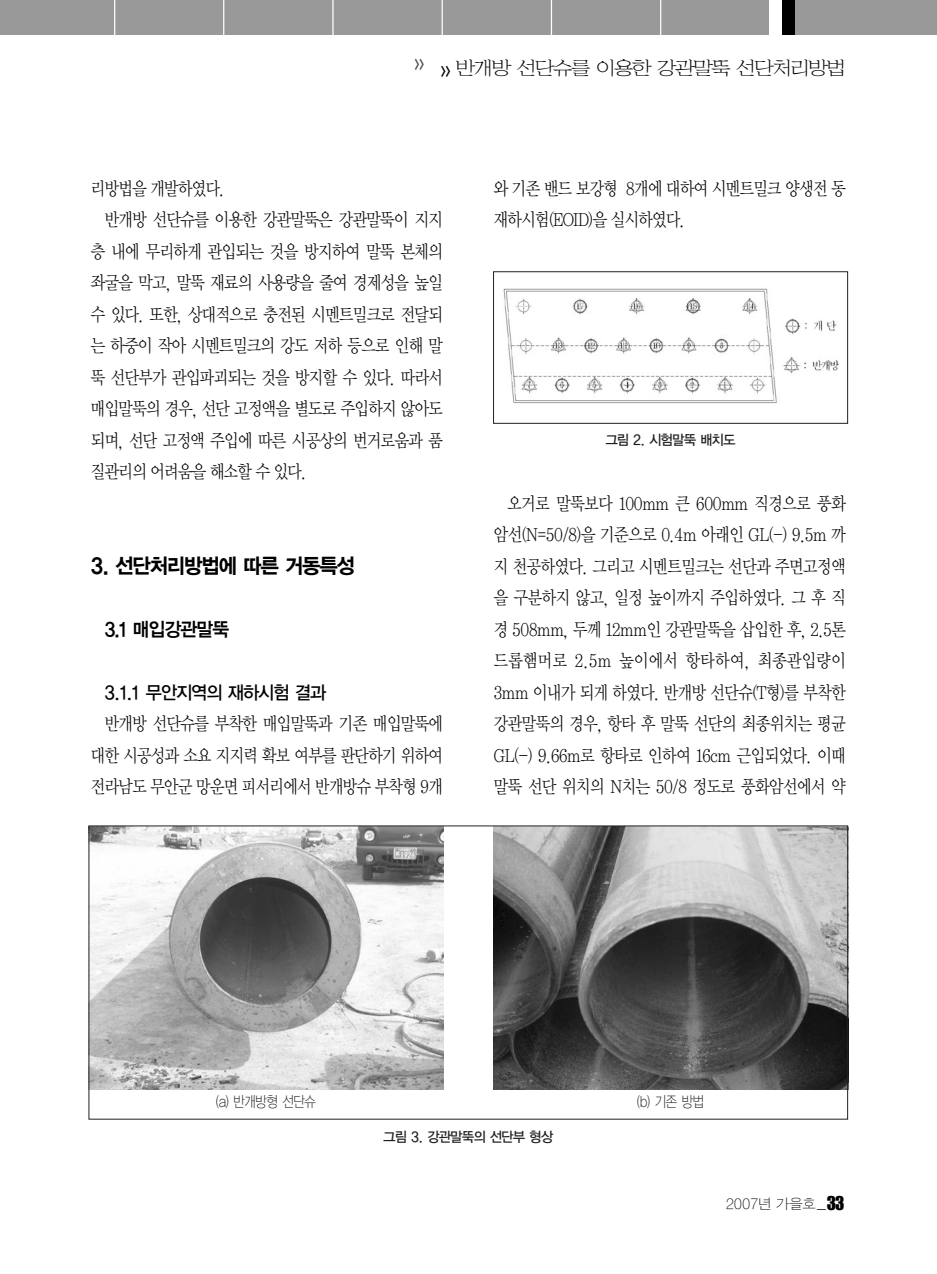
<style>
.page{position:relative;width:937px;height:1274px;background:#fff}
.page>*{position:absolute;margin:0;border:0;box-sizing:border-box;transform-origin:0 0}
.t1{font:22.75px "Wri Sin";letter-spacing:-.12em;color:#000;scale:.9 1}
.t2{font:21px "YGO15";letter-spacing:-.135em;color:#000;scale:.95 1}
.t3{font:19.25px "YGO14";letter-spacing:-.13em;color:#000;scale:.95 1}
.t4{font:18.38px/31.5px "Y Mj O12";letter-spacing:-.115em;color:#000;text-align:justify;scale:.85 1}
.t5{font:18.38px "YGO13";letter-spacing:-.135em;color:#000;scale:.95 1}
.t6{font:14.88px "YGO11";letter-spacing:-.125em;color:#231f20;scale:.85 1}
.t7{font:14px "YGO13";letter-spacing:-.135em;color:#231f20;scale:.95 1}
.t8{font:14px "SM Ago SE";letter-spacing:-.065em;color:#000}
.t9{font:12.25px "YGO15";color:#4d4d4d;scale:.9 1}
.s1{font-family:"YGO15";font-size:12.25px}
.s2{font-family:"Impact";font-size:15.75px}
.s3{font-family:"Impact";font-size:17.5px}
</style>
<div class="page">
<div style="left:0;top:0;width:768px;height:35px;background:#999"></div>
<div style="left:795px;top:0;width:141px;height:35px;background:#999"></div>
<div style="left:782px;top:0;width:13px;height:35px;background:#000"></div>
<hr style="left:114px;top:0;width:1px;height:35px;background:#fff">
<hr style="left:223px;top:0;width:1px;height:35px;background:#fff">
<hr style="left:332px;top:0;width:1px;height:35px;background:#fff">
<hr style="left:441px;top:0;width:1px;height:35px;background:#fff">
<hr style="left:550px;top:0;width:2px;height:35px;background:#fff">
<hr style="left:660px;top:0;width:1px;height:35px;background:#fff">
<img style="left:503px;top:288px;width:335px;height:116px">
<div style="left:493px;top:271px;width:354px;height:153px;border:1px solid #231f20"></div>
<img style="left:90px;top:827px;width:353px;height:263px">
<img style="left:493px;top:827px;width:352px;height:263px">
<p class="t9" style="left:414px;top:59px;width:13px">&gt;&gt;</p>
<p class="t1" style="left:440px;top:58px;width:452px"><span class="s1">&gt;&gt;</span> 반개방 선단슈를 이용한 강관말뚝 선단처리방법</p>
<p class="t4" style="left:90px;top:174px;width:160px">리방법을 개발하였다.</p>
<p class="t4" style="left:104px;top:205px;width:400px">반개방 선단슈를 이용한 강관말뚝은 강관말뚝이 지지</p>
<p class="t4" style="left:90px;top:237px;width:417px">층 내에 무리하게 관입되는 것을 방지하여 말뚝 본체의</p>
<p class="t4" style="left:90px;top:268px;width:417px">좌굴을 막고, 말뚝 재료의 사용량을 줄여 경제성을 높일</p>
<p class="t4" style="left:90px;top:300px;width:417px">수 있다. 또한, 상대적으로 충전된 시멘트밀크로 전달되</p>
<p class="t4" style="left:90px;top:331px;width:417px">는 하중이 작아 시멘트밀크의 강도 저하 등으로 인해 말</p>
<p class="t4" style="left:90px;top:363px;width:417px">뚝 선단부가 관입파괴되는 것을 방지할 수 있다. 따라서</p>
<p class="t4" style="left:90px;top:394px;width:417px">매입말뚝의 경우, 선단 고정액을 별도로 주입하지 않아도</p>
<p class="t4" style="left:90px;top:426px;width:417px">되며, 선단 고정액 주입에 따른 시공상의 번거로움과 품</p>
<p class="t4" style="left:90px;top:457px;width:256px">질관리의 어려움을 해소할 수 있다.</p>
<p class="t2" style="left:90px;top:556px;width:281px">3. 선단처리방법에 따른 거동특성</p>
<p class="t3" style="left:104px;top:620px;width:134px">3.1 매입강관말뚝</p>
<p class="t5" style="left:104px;top:684px;width:236px">3.1.1 무안지역의 재하시험 결과</p>
<p class="t4" style="left:90px;top:709px;width:417px;text-indent:14px">반개방 선단슈를 부착한 매입말뚝과 기존 매입말뚝에 대한 시공성과 소요 지지력 확보 여부를 판단하기 위하여 전라남도 무안군 망운면 피서리에서 반개방슈 부착형 9개</p>
<p class="t4" style="left:493px;top:174px;width:417px">와 기존 밴드 보강형 8개에 대하여 시멘트밀크 양생전 동 재하시험(EOID)을 실시하였다.</p>
<p class="t7" style="left:605px;top:433px;width:139px">그림 2. 시험말뚝 배치도</p>
<p class="t4" style="left:493px;top:489px;width:417px;text-indent:14px">오거로 말뚝보다 100mm 큰 600mm 직경으로 풍화 암선(N=50/8)을 기준으로 0.4m 아래인 GL(-) 9.5m 까 지 천공하였다. 그리고 시멘트밀크는 선단과 주면고정액 을 구분하지 않고, 일정 높이까지 주입하였다. 그 후 직 경 508mm, 두께 12mm인 강관말뚝을 삽입한 후, 2.5톤 드롭햄머로 2.5m 높이에서 항타하여, 최종관입량이 3mm 이내가 되게 하였다. 반개방 선단슈(T형)를 부착한 강관말뚝의 경우, 항타 후 말뚝 선단의 최종위치는 평균 GL(-) 9.66m로 항타로 인하여 16cm 근입되었다. 이때 말뚝 선단 위치의 N치는 50/8 정도로 풍화암선에서 약</p>
<p class="t6" style="left:215px;top:1095px;width:120px">(a) 반개방형 선단슈</p>
<p class="t6" style="left:636px;top:1095px;width:82px">(b) 기존 방법</p>
<p class="t7" style="left:383px;top:1131px;width:181px">그림 3. 강관말뚝의 선단부 형상</p>
<p class="t8" style="left:725px;top:1197px;width:121px">2007년 가을호<span class="s2">_</span> <span class="s3">33</span></p>
</div>
